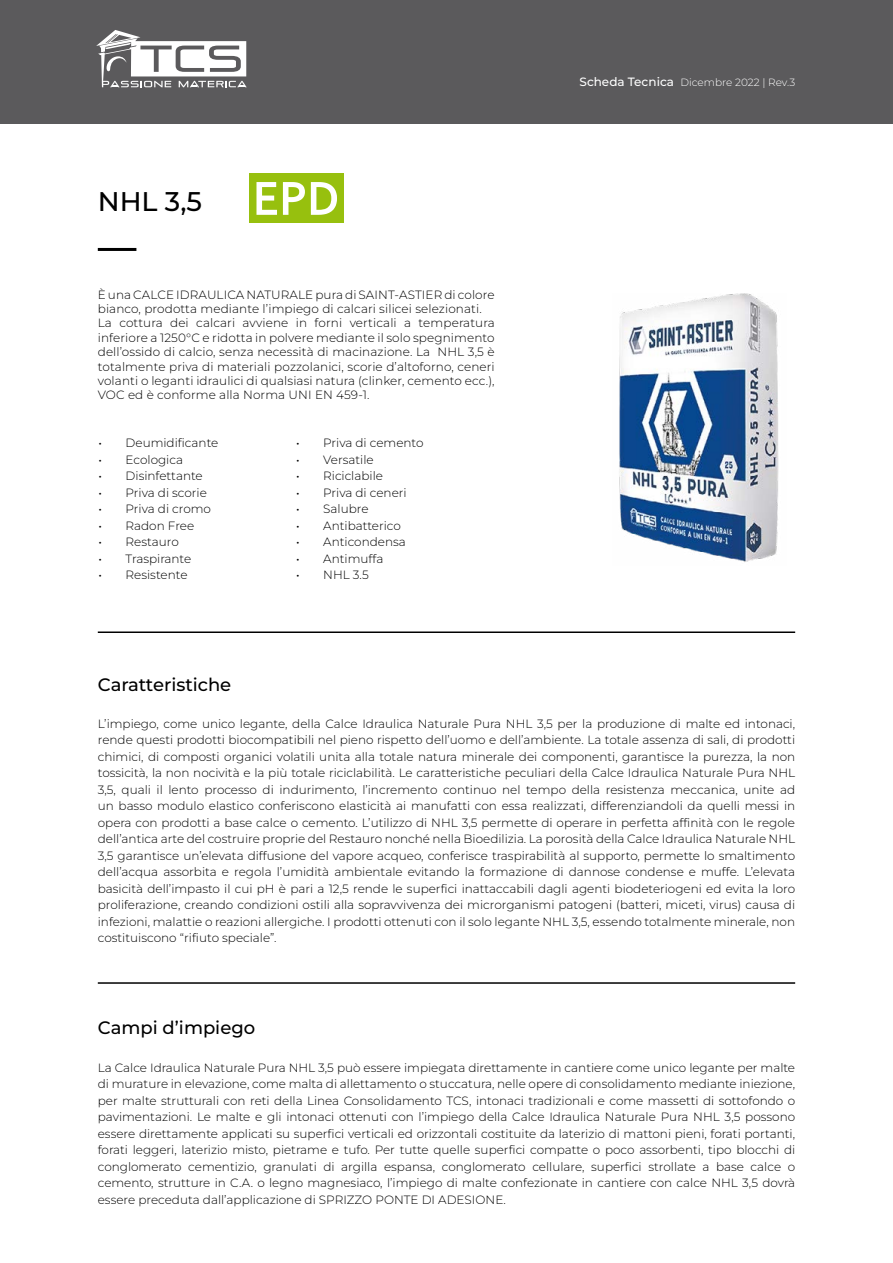
<style>
.page{position:relative;width:893px;height:1263px;background:#fff}
.page>*{position:absolute;margin:0;border:0;box-sizing:border-box;transform-origin:0 0}
.t1{font:100 27px "Montserrat";color:#000}
.t2{font:100 18px "Montserrat";color:#000}
.t3{font:300 12px/16.5px "Montserrat";color:#000;text-align:justify}
.t4{font:300 10.5px "Montserrat";color:#fff}
.s1{font-weight:100}
.s2{font-weight:100;font-size:12px}
</style>
<div class="page">
<div style="left:0;top:0;width:893px;height:123px;background:#5b5a5c"></div>
<img style="left:619px;top:293px;width:160px;height:269px">
<hr style="left:98px;top:248px;width:38px;height:3px;background:#000">
<hr style="left:98px;top:631px;width:697px;height:2px;background:#000">
<hr style="left:98px;top:982px;width:697px;height:2px;background:#000">
<svg style="left:96px;top:30px;width:151px;height:57px"></svg>
<div style="left:249px;top:174px;width:95px;height:49px;background:#97c00e"></div>
<svg style="left:256px;top:182px;width:81px;height:33px"></svg>
<h1 class="t1" style="left:98px;top:184px;width:106px">NHL 3,5</h1>
<p class="t3" style="left:98px;top:287px;width:398px;line-height:14.4px;text-align:left">È una CALCE IDRAULICA NATURALE pura di SAINT-ASTIER di colore bianco, prodotta mediante l’impiego di calcari silicei selezionati.<br>La cottura dei calcari avviene in forni verticali a temperatura inferiore a 1250°C e ridotta in polvere mediante il solo spegnimento dell’ossido di calcio, senza necessità di macinazione. La NHL 3,5 è totalmente priva di materiali pozzolanici, scorie d’altoforno, ceneri volanti o leganti idraulici di qualsiasi natura (clinker, cemento ecc.), VOC ed è conforme alla Norma UNI EN 459-1.</p>
<p class="t3" style="left:99px;top:434px;width:121px"><span class="s1">•</span> Deumidificante</p>
<p class="t3" style="left:99px;top:451px;width:86px"><span class="s1">•</span> Ecologica</p>
<p class="t3" style="left:99px;top:467px;width:106px"><span class="s1">•</span> Disinfettante</p>
<p class="t3" style="left:99px;top:484px;width:110px"><span class="s1">•</span> Priva di scorie</p>
<p class="t3" style="left:99px;top:500px;width:114px"><span class="s1">•</span> Priva di cromo</p>
<p class="t3" style="left:99px;top:517px;width:97px"><span class="s1">•</span> Radon Free</p>
<p class="t3" style="left:99px;top:533px;width:82px"><span class="s1">•</span> Restauro</p>
<p class="t3" style="left:99px;top:550px;width:94px"><span class="s1">•</span> Traspirante</p>
<p class="t3" style="left:99px;top:566px;width:90px"><span class="s1">•</span> Resistente</p>
<h2 class="t2" style="left:98px;top:672px;width:135px">Caratteristiche</h2>
<p class="t3" style="left:296px;top:434px;width:129px"><span class="s1">•</span> Priva di cemento</p>
<p class="t3" style="left:296px;top:451px;width:79px"><span class="s1">•</span> Versatile</p>
<p class="t3" style="left:296px;top:467px;width:88px"><span class="s1">•</span> Riciclabile</p>
<p class="t3" style="left:296px;top:484px;width:112px"><span class="s1">•</span> Priva di ceneri</p>
<p class="t3" style="left:296px;top:500px;width:74px"><span class="s1">•</span> Salubre</p>
<p class="t3" style="left:296px;top:517px;width:106px"><span class="s1">•</span> Antibatterico</p>
<p class="t3" style="left:296px;top:533px;width:111px"><span class="s1">•</span> Anticondensa</p>
<p class="t3" style="left:296px;top:550px;width:89px"><span class="s1">•</span> Antimuffa</p>
<p class="t3" style="left:296px;top:566px;width:74px"><span class="s1">•</span> NHL 3.5</p>
<p class="t4" style="left:580px;top:75px;width:217px"><span class="s2">Scheda Tecnica</span> Dicembre 2022 | Rev.3</p>
<p class="t3" style="left:98px;top:715px;width:699px">L’impiego, come unico legante, della Calce Idraulica Naturale Pura NHL 3,5 per la produzione di malte ed intonaci, rende questi prodotti biocompatibili nel pieno rispetto dell’uomo e dell’ambiente. La totale assenza di sali, di prodotti chimici, di composti organici volatili unita alla totale natura minerale dei componenti, garantisce la purezza, la non tossicità, la non nocività e la più totale riciclabilità. Le caratteristiche peculiari della Calce Idraulica Naturale Pura NHL 3,5, quali il lento processo di indurimento, l’incremento continuo nel tempo della resistenza meccanica, unite ad un basso modulo elastico conferiscono elasticità ai manufatti con essa realizzati, differenziandoli da quelli messi in opera con prodotti a base calce o cemento. L’utilizzo di NHL 3,5 permette di operare in perfetta affinità con le regole dell’antica arte del costruire proprie del Restauro nonché nella Bioedilizia. La porosità della Calce Idraulica Naturale NHL 3,5 garantisce un’elevata diffusione del vapore acqueo, conferisce traspirabilità al supporto, permette lo smaltimento dell’acqua assorbita e regola l’umidità ambientale evitando la formazione di dannose condense e muffe. L’elevata basicità dell’impasto il cui pH è pari a 12,5 rende le superfici inattaccabili dagli agenti biodeteriogeni ed evita la loro proliferazione, creando condizioni ostili alla sopravvivenza dei microrganismi patogeni (batteri, miceti, virus) causa di infezioni, malattie o reazioni allergiche. I prodotti ottenuti con il solo legante NHL 3,5, essendo totalmente minerale, non costituiscono “rifiuto speciale”.</p>
<h2 class="t2" style="left:98px;top:1016px;width:159px">Campi d’impiego</h2>
<p class="t3" style="left:98px;top:1059px;width:699px">La Calce Idraulica Naturale Pura NHL 3,5 può essere impiegata direttamente in cantiere come unico legante per malte di murature in elevazione, come malta di allettamento o stuccatura, nelle opere di consolidamento mediante iniezione, per malte strutturali con reti della Linea Consolidamento TCS, intonaci tradizionali e come massetti di sottofondo o pavimentazioni. Le malte e gli intonaci ottenuti con l’impiego della Calce Idraulica Naturale Pura NHL 3,5 possono essere direttamente applicati su superfici verticali ed orizzontali costituite da laterizio di mattoni pieni, forati portanti, forati leggeri, laterizio misto, pietrame e tufo. Per tutte quelle superfici compatte o poco assorbenti, tipo blocchi di conglomerato cementizio, granulati di argilla espansa, conglomerato cellulare, superfici strollate a base calce o cemento, strutture in C.A. o legno magnesiaco, l’impiego di malte confezionate in cantiere con calce NHL 3,5 dovrà essere preceduta dall’applicazione di SPRIZZO PONTE DI ADESIONE.</p>
</div>
